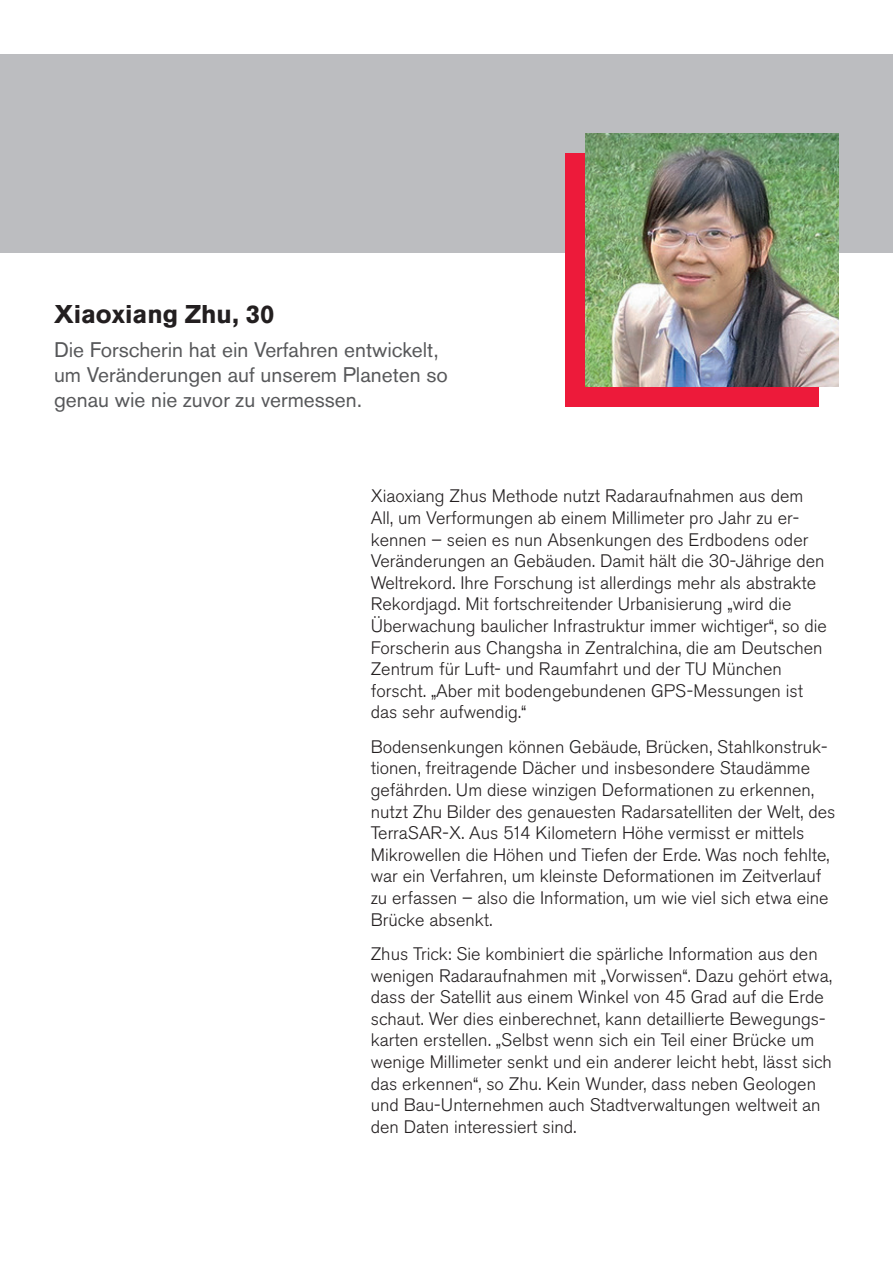
<style>
.page{position:relative;width:893px;height:1263px;background:#fff}
.page>*{position:absolute;margin:0;border:0;box-sizing:border-box;transform-origin:0 0}
.t1{font:700 25.5px "Akzidenz Grotesk BQ";color:#231f20}
.t2{font:21px/25.2px "Akzidenz Grotesk BQ";color:#57585a}
.t3{font:300 18px/21.6px "Akzidenz Grotesk BQ";color:#231f20}
</style>
<div class="page">
<div style="left:1px;top:54px;width:892px;height:198px;background:#bcbdc0"></div>
<div style="left:566px;top:154px;width:253px;height:253px;background:#ed1a3a"></div>
<img style="left:586px;top:134px;width:253px;height:253px">
<h1 class="t1" style="left:54px;top:299px;width:222px">Xiaoxiang Zhu, 30</h1>
<p class="t2" style="left:54px;top:337px;width:395px">Die Forscherin hat ein Verfahren entwickelt, um Veränderungen auf unserem Planeten so genau wie nie zuvor zu vermessen.</p>
<p class="t3" style="left:371px;top:486px;width:458px">Xiaoxiang Zhus Methode nutzt Radaraufnahmen aus dem All, um Verformungen ab einem Millimeter pro Jahr zu er&shy;kennen – seien es nun Absenkungen des Erdbodens oder Veränderungen an Gebäuden. Damit hält die 30-Jährige den Weltrekord. Ihre Forschung ist allerdings mehr als abstrakte Rekordjagd. Mit fortschreitender Urbanisierung „wird die Überwachung baulicher Infrastruktur immer wichtiger“, so die Forscherin aus Changsha in Zentralchina, die am Deutschen Zentrum für Luft- und Raumfahrt und der TU München forscht. „Aber mit bodengebundenen GPS-Messungen ist das sehr aufwendig.“</p>
<p class="t3" style="left:371px;top:736px;width:466px">Bodensenkungen können Gebäude, Brücken, Stahlkonstruk&shy;tionen, freitragende Dächer und insbesondere Staudämme gefährden. Um diese winzigen Deformationen zu erkennen, nutzt Zhu Bilder des genauesten Radarsatelliten der Welt, des TerraSAR-X. Aus 514 Kilometern Höhe vermisst er mittels Mikrowellen die Höhen und Tiefen der Erde. Was noch fehlte, war ein Verfahren, um kleinste Deformationen im Zeitverlauf zu erfassen – also die Information, um wie viel sich etwa eine Brücke absenkt.</p>
<p class="t3" style="left:371px;top:943px;width:463px">Zhus Trick: Sie kombiniert die spärliche Information aus den wenigen Radaraufnahmen mit „Vorwissen“. Dazu gehört etwa, dass der Satellit aus einem Winkel von 45 Grad auf die Erde schaut. Wer dies einberechnet, kann detaillierte Bewegungs&shy;karten erstellen. „Selbst wenn sich ein Teil einer Brücke um wenige Millimeter senkt und ein anderer leicht hebt, lässt sich das erkennen“, so Zhu. Kein Wunder, dass neben Geologen und Bau-Unternehmen auch Stadtverwaltungen weltweit an den Daten interessiert sind.</p>
</div>
